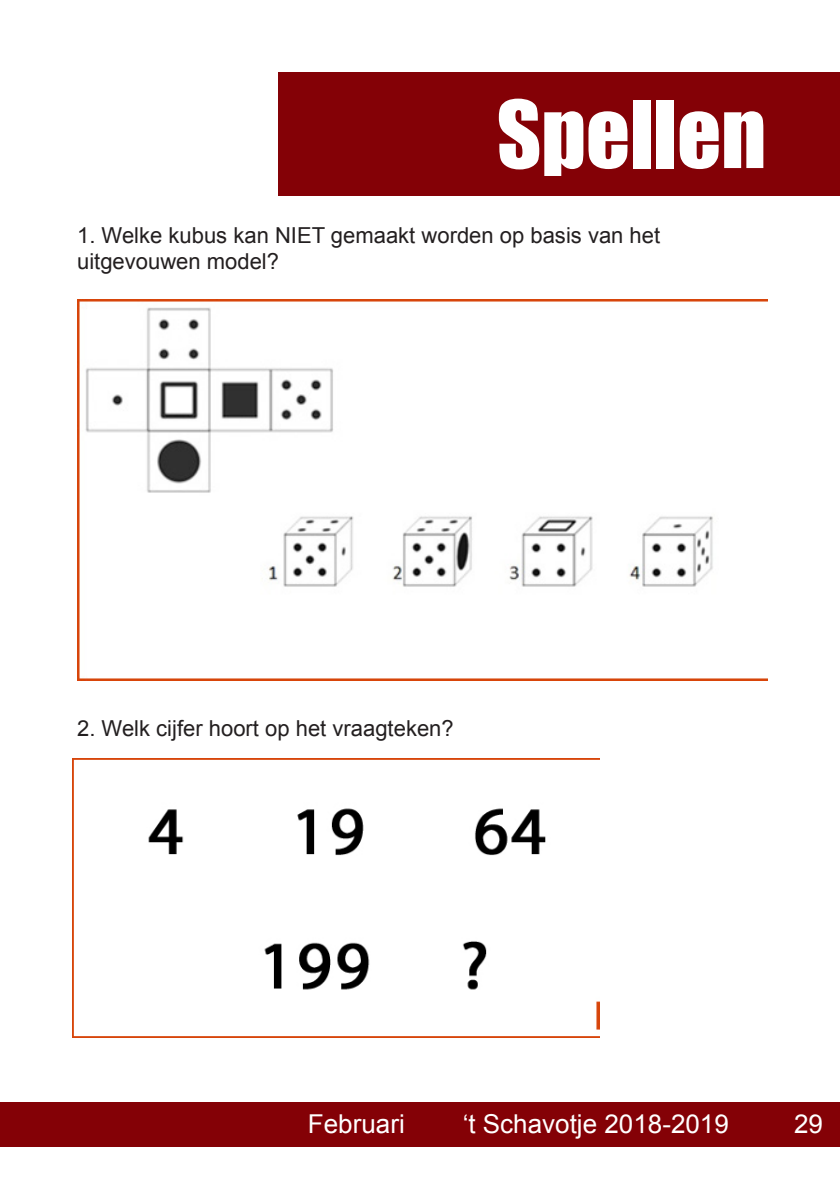
<style>
.page{position:relative;width:840px;height:1191px;background:#fff}
.page>*{position:absolute;margin:0;border:0;box-sizing:border-box;transform-origin:0 0}
.Titel{font:86px "Impact";color:#fff}
.t1{font:26px "Arial";color:#fff}
.t2{font:22px/26.4px "Arial";color:#231f20}
</style>
<div class="page">
<div style="left:0;top:1102px;width:839px;height:44px;background:#840106"></div>
<hr style="left:0;top:72px;width:1px;height:124px;background:#840106">
<div style="left:278px;top:72px;width:561px;height:124px;background:#840106"></div>
<img style="left:77px;top:299px;width:690px;height:381px">
<img style="left:72px;top:758px;width:527px;height:279px">
<p class="Titel" style="left:496px;top:68px;width:271px">Spellen</p>
<p class="t2" style="left:77px;top:222px;width:584px">1. Welke kubus kan NIET gemaakt worden op basis van het uitgevouwen model?</p>
<p class="t2" style="left:77px;top:715px;width:378px">2. Welk cijfer hoort op het vraagteken?</p>
<p class="t1" style="left:308px;top:1107px;width:98px">Februari</p>
<p class="t1" style="left:462px;top:1107px;width:267px">‘t Schavotje 2018-2019</p>
<p class="t1" style="left:793px;top:1107px;width:30px">29</p>
</div>
